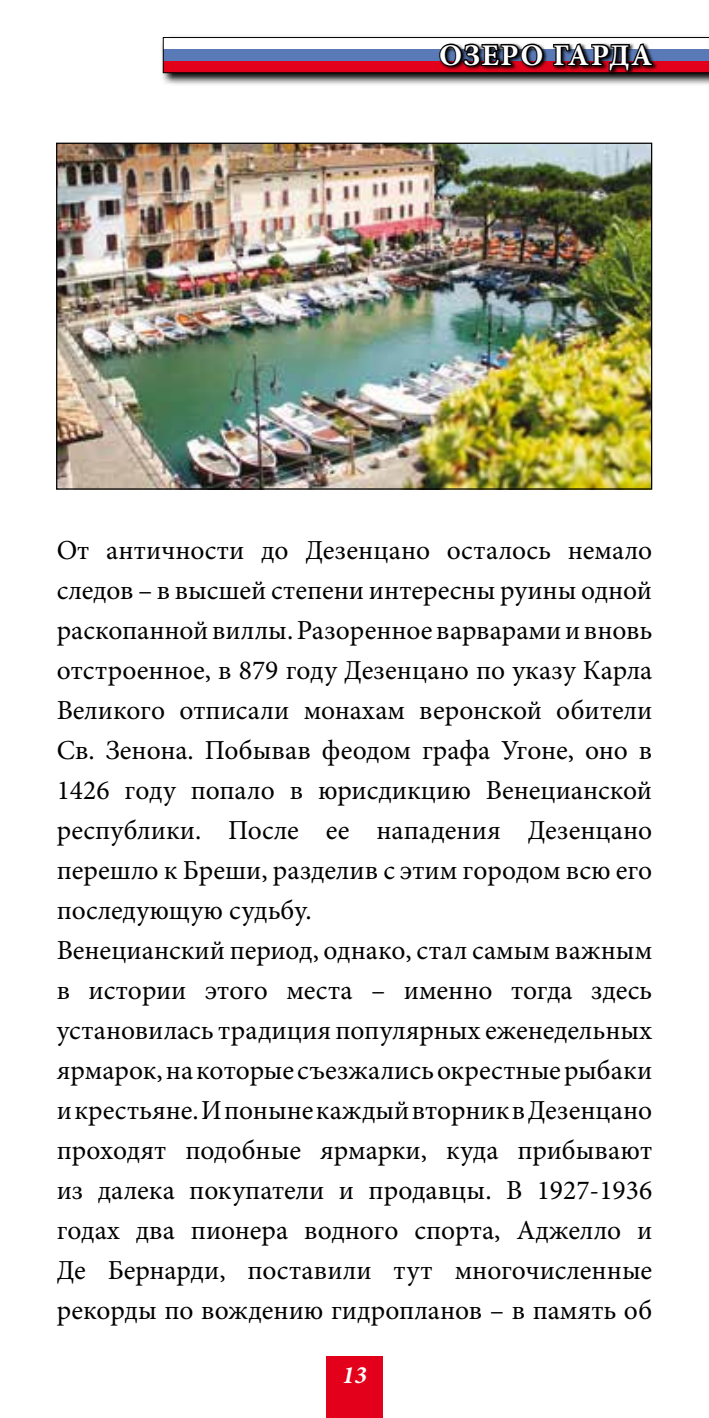
<style>
.page{position:relative;width:709px;height:1418px;background:#fff}
.page>*{position:absolute;margin:0;border:0;box-sizing:border-box;transform-origin:0 0}
.t1{font:700 30px "Minion Pro";letter-spacing:.05em;color:#fff}
.t2{font:27.5px/40px "Minion Pro";color:#000}
.t3{font:italic 700 25px "Minion Pro";color:#fff}
</style>
<div class="page">
<img style="left:58px;top:145px;width:592px;height:342px">
<svg style="left:162px;top:37px;width:547px;height:48px;background:#919191"></svg>
<div style="left:437px;top:42px;width:221px;height:34px;background:#151515"></div>
<svg style="left:163px;top:36px;width:546px;height:37px"></svg>
<div style="left:326px;top:1356px;width:57px;height:61px;background:#e2001a"></div>
<p class="t1" style="left:439px;top:34px;width:214px">ОЗЕРО ГАРДА</p>
<p class="t2" style="left:57px;top:530px;width:597px">От античности до Дезенцано осталось немало следов – в высшей степени интересны руины одной раскопанной виллы. Разоренное варварами и вновь отстроенное, в 879 году Дезенцано по указу Карла Великого отписали монахам веронской обители Св. Зенона. Побывав феодом графа Угоне, оно в 1426 году попало в юрисдикцию Венецианской республики. После ее нападения Дезенцано перешло к Бреши, разделив с этим городом всю его последующую судьбу.<br>Венецианский период, однако, стал самым важным в истории этого места – именно тогда здесь установилась традиция популярных еженедельных ярмарок, на которые съезжались окрестные рыбаки и крестьяне. И поныне каждый вторник в Дезенцано проходят подобные ярмарки, куда прибывают из далека покупатели и продавцы. В 1927-1936 годах два пионера водного спорта, Аджелло и Де Бернарди, поставили тут многочисленные рекорды по вождению гидропланов – в память об</p>
<p class="t3" style="left:342px;top:1357px;width:26px">13</p>
</div>
